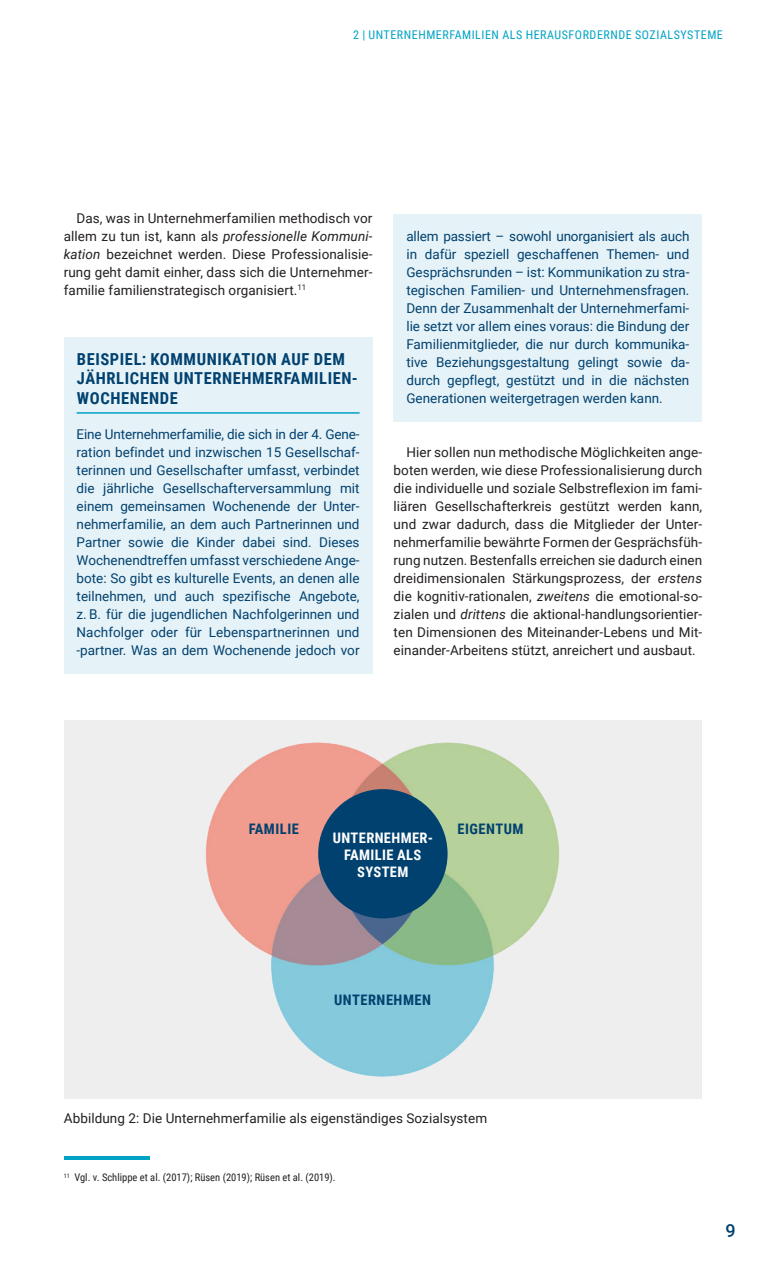
<style>
.page{position:relative;width:766px;height:1263px;background:#fff}
.page>*{position:absolute;margin:0;border:0;box-sizing:border-box;transform-origin:0 0}
.t1{font:500 18px "Roboto";color:#01416f}
.t2{font:700 16.5px/19.5px "Roboto Condensed";letter-spacing:.035em;color:#01416f}
.t3{font:700 14.55px/17.4px "Roboto Condensed";letter-spacing:.025em;color:#fff;text-align:center}
.t4{font:700 14.55px "Roboto Condensed";letter-spacing:.035em;color:#01416f}
.t5{font:13.5px/18px "Roboto";color:#01416f;text-align:justify}
.t6{font:13.5px/18px "Roboto";letter-spacing:.005em;color:#231f20;text-align:justify}
.t7{font:12px "Roboto Condensed";letter-spacing:.045em;color:#00a3c4}
.t8{font:10.5px "Roboto Condensed";color:#231f20}
.s1{font-style:italic}
</style>
<div class="page">
<div style="left:64px;top:337px;width:308px;height:336px;background:#e5f2f7"></div>
<div style="left:393px;top:214px;width:309px;height:207px;background:#e5f2f7"></div>
<div style="left:64px;top:720px;width:637px;height:378px;background:#eeeeef"></div>
<hr style="left:64px;top:1156px;width:85px;height:4px;background:#00a3c4">
<img style="left:206px;top:742px;width:353px;height:335px">
<div style="left:318px;top:789px;width:129px;height:129px;background:#01416f;border-radius:50%"></div>
<hr style="left:77px;top:412px;width:282px;height:2px;background:#00a3c4">
<p class="t7" style="left:353px;top:26px;width:371px">2 | UNTERNEHMERFAMILIEN ALS HERAUSFORDERNDE SOZIALSYSTEME</p>
<p class="t6" style="left:64px;top:208px;width:310px;text-indent:13px">Das, was in Unternehmerfamilien methodisch vor allem zu tun ist, kann als <span class="s1">professionelle Kommuni&shy;kation</span> bezeichnet werden. Diese Professionalisie&shy;rung geht damit einher, dass sich die Unternehmer&shy;familie familienstrategisch organisiert.<sup>11</sup></p>
<p class="t2" style="left:77px;top:348px;width:282px">BEISPIEL: KOMMUNIKATION AUF DEM<br>JÄHRLICHEN UNTERNEHMERFAMILIEN-<br>WOCHENENDE</p>
<p class="t5" style="left:77px;top:424px;width:284px">Eine Unternehmerfamilie, die sich in der 4. Gene&shy;ration befindet und inzwischen 15 Gesellschaf&shy;terinnen und Gesellschafter umfasst, verbindet die jährliche Gesellschafterversammlung mit einem gemeinsamen Wochenende der Unter&shy;nehmerfamilie, an dem auch Partnerinnen und Partner sowie die Kinder dabei sind. Dieses Wochenendtreffen umfasst verschiedene Ange&shy;bote: So gibt es kulturelle Events, an denen alle teilnehmen, und auch spezifische Angebote, z. B. für die jugendlichen Nachfolgerinnen und Nachfolger oder für Lebenspartnerinnen und -partner. Was an dem Wochenende jedoch vor</p>
<p class="t5" style="left:406px;top:226px;width:284px">allem passiert – sowohl unorganisiert als auch in dafür speziell geschaffenen Themen- und Gesprächsrunden – ist: Kommunikation zu stra&shy;tegischen Familien- und Unternehmensfragen.<br>Denn der Zusammenhalt der Unternehmerfami&shy;lie setzt vor allem eines voraus: die Bindung der Familienmitglieder, die nur durch kommunika&shy;tive Beziehungsgestaltung gelingt sowie da&shy;durch gepflegt, gestützt und in die nächsten Generationen weitergetragen werden kann.</p>
<p class="t6" style="left:393px;top:442px;width:310px;text-indent:13px">Hier sollen nun methodische Möglichkeiten ange&shy;boten werden, wie diese Professionalisierung durch die individuelle und soziale Selbstreflexion im fami&shy;liären Gesellschafterkreis gestützt werden kann, und zwar dadurch, dass die Mitglieder der Unter&shy;nehmerfamilie bewährte Formen der Gesprächsfüh&shy;rung nutzen. Bestenfalls erreichen sie dadurch einen dreidimensionalen Stärkungsprozess, der <span class="s1">erstens </span>die kognitiv-rationalen, <span class="s1">zweitens</span> die emotional-so&shy;zialen und <span class="s1">drittens</span> die aktional-handlungsorientier&shy;ten Dimensionen des Miteinander-Lebens und Mit&shy;einander-Arbeitens stützt, anreichert und ausbaut.</p>
<p class="t4" style="left:249px;top:819px;width:52px">FAMILIE</p>
<p class="t4" style="left:457px;top:818px;width:68px">EIGENTUM</p>
<p class="t3" style="left:333px;top:828px;width:102px">UNTERNEHMER-<br>FAMILIE ALS<br>SYSTEM</p>
<p class="t4" style="left:334px;top:989px;width:98px">UNTERNEHMEN</p>
<p class="t6" style="left:64px;top:1108px;width:425px">Abbildung 2: Die Unternehmerfamilie als eigenständiges Sozialsystem</p>
<p class="t8" style="left:64px;top:1170px;width:273px"><sup>11</sup> Vgl. v. Schlippe et al. (2017); Rüsen (2019); Rüsen et al. (2019).</p>
<h1 class="t1" style="left:725px;top:1218px;width:12px">9</h1>
</div>
